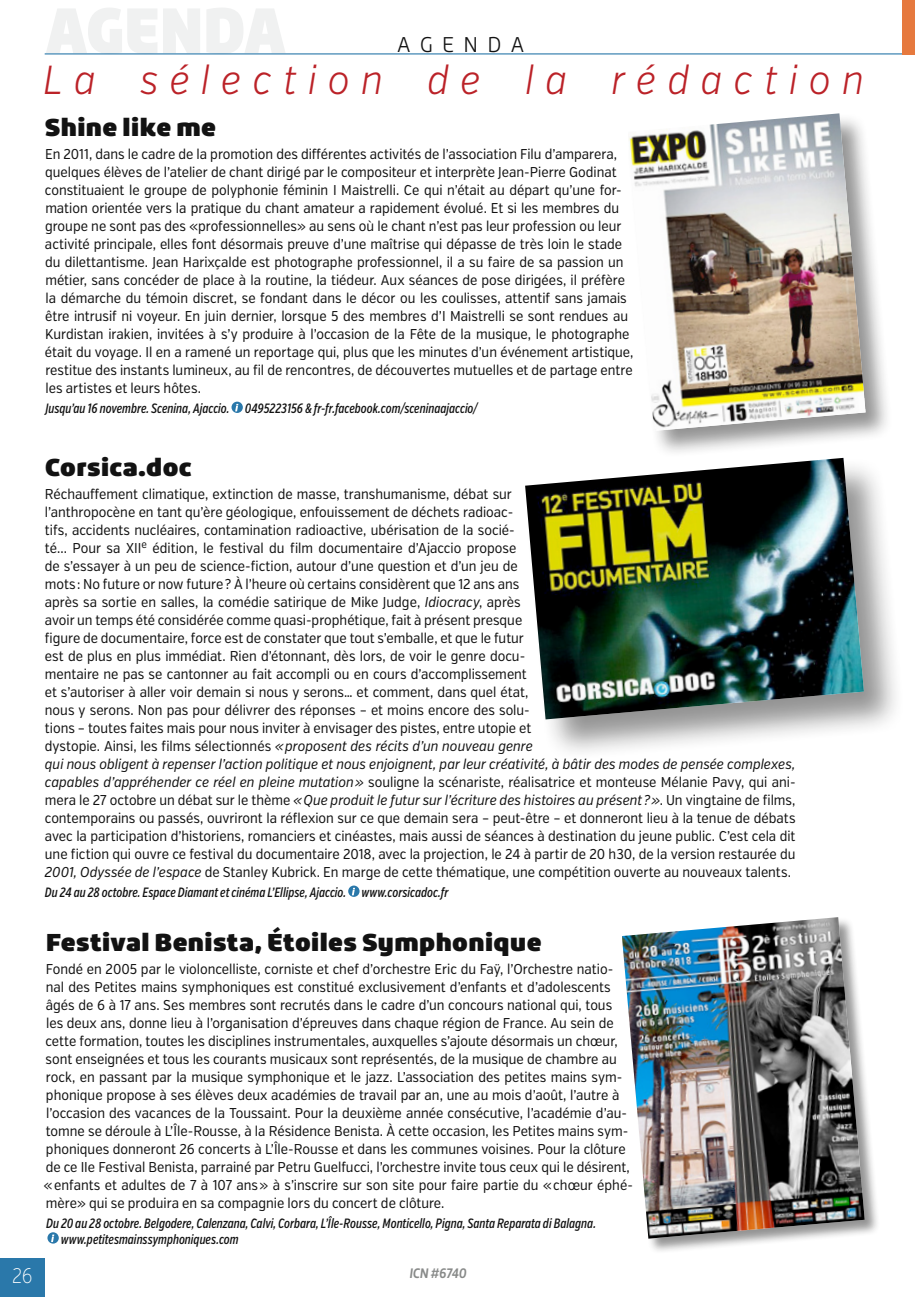
<style>
.page{position:relative;width:915px;height:1297px;background:#fff}
.page>*{position:absolute;margin:0;border:0;box-sizing:border-box;transform-origin:0 0}
.t1{font:italic 300 40.5px "Verb";letter-spacing:.31em;color:#bb2228;scale:.9 1}
.t2{font:900 24px "Roihu";letter-spacing:-.01em;color:#121212;scale:1.1 1}
.t3{font:300 21px "Roihu";letter-spacing:.485em;color:#121212;scale:.95 1}
.t4{font:200 21px "Verb Cond";color:#fff;scale:.9 1}
.t5{font:14.25px/18px "Verb Cond";color:#121212;scale:.95 1}
.t6{font:italic 500 13.5px/15.8px "Verb Comp";letter-spacing:-.005em;color:#121212}
.t7{font:italic 700 13.5px "Roihu";letter-spacing:-.02em;color:#888a89;scale:.9 1}
.s1{font-style:italic}
</style>
<div class="page">
<hr style="left:45px;top:53px;width:869px;height:1px;background:#2a78aa">
<div style="left:0;top:1258px;width:45px;height:39px;background:#2a78aa"></div>
<div style="left:901px;top:0;width:13px;height:54px;background:#e6793e"></div>
<svg style="left:231px;top:402px;width:12px;height:11px"></svg>
<svg style="left:235px;top:404px;width:3px;height:7px"></svg>
<div style="left:47px;top:1232px;width:12px;height:11px;background:#2a78aa;border-radius:50%"></div>
<svg style="left:51px;top:1234px;width:3px;height:8px"></svg>
<svg style="left:348px;top:885px;width:11px;height:12px"></svg>
<svg style="left:352px;top:888px;width:3px;height:7px"></svg>
<div style="left:627px;top:113px;width:265px;height:345px;background:#121212;opacity:.45"></div>
<img style="left:627px;top:113px;width:238px;height:318px">
<div style="left:523px;top:456px;width:382px;height:304px;background:#121212;opacity:.45"></div>
<img style="left:525px;top:458px;width:338px;height:261px">
<div style="left:621px;top:917px;width:258px;height:337px;background:#121212;opacity:.45"></div>
<img style="left:621px;top:917px;width:243px;height:322px">
<h3 class="t3" style="left:397px;top:33px;width:135px">AGENDA</h3>
<h1 class="t1" style="left:44px;top:56px;width:912px">La sélection de la rédaction</h1>
<h2 class="t2" style="left:45px;top:114px;width:157px">Shine like me</h2>
<p class="t5" style="left:45px;top:145px;width:621px">En 2011, dans le cadre de la promotion des différentes activités de l’association Filu d’amparera, quelques élèves de l’atelier de chant dirigé par le compositeur et interprète Jean-Pierre Godinat constituaient le groupe de polyphonie féminin I Maistrelli. Ce qui n’était au départ qu’une for&shy;mation orientée vers la pratique du chant amateur a rapidement évolué. Et si les membres du groupe ne sont pas des «professionnelles» au sens où le chant n’est pas leur profession ou leur activité principale, elles font désormais preuve d’une maîtrise qui dépasse de très loin le stade du dilettantisme. Jean Harixçalde est photographe professionnel, il a su faire de sa passion un métier, sans concéder de place à la routine, la tiédeur. Aux séances de pose dirigées, il préfère la démarche du témoin discret, se fondant dans le décor ou les coulisses, attentif sans jamais être intrusif ni voyeur. En juin dernier, lorsque 5 des membres d’I Maistrelli se sont rendues au Kurdistan irakien, invitées à s’y produire à l’occasion de la Fête de la musique, le photographe était du voyage. Il en a ramené un reportage qui, plus que les minutes d’un événement artistique, restitue des instants lumineux, au fil de rencontres, de découvertes mutuelles et de partage entre les artistes et leurs hôtes.</p>
<p class="t6" style="left:45px;top:401px;width:434px">Jusqu’au 16 novembre. Scenina, Ajaccio. 0495223156 &amp; fr-fr.facebook.com/sceninaajaccio/</p>
<h2 class="t2" style="left:45px;top:454px;width:135px">Corsica.doc</h2>
<p class="t5" style="left:45px;top:485px;width:791px">Réchauffement climatique, extinction de masse, transhumanisme, débat sur<br>l’anthropocène en tant qu’ère géologique, enfouissement de déchets radioac-<br>tifs, accidents nucléaires, contamination radioactive, ubérisation de la socié-<br>té... Pour sa XII<sup>e</sup> édition, le festival du film documentaire d’Ajaccio propose<br>de s’essayer à un peu de science-fiction, autour d’une question et d’un jeu de<br>mots: No future or now future? À l’heure où certains considèrent que 12 ans ans<br>après sa sortie en salles, la comédie satirique de Mike Judge, <span class="s1">Idiocracy</span>, après<br>avoir un temps été considérée comme quasi-prophétique, fait à présent presque<br>figure de documentaire, force est de constater que tout s’emballe, et que le futur<br>est de plus en plus immédiat. Rien d’étonnant, dès lors, de voir le genre docu-<br>mentaire ne pas se cantonner au fait accompli ou en cours d’accomplissement<br>et s’autoriser à aller voir demain si nous y serons… et comment, dans quel état,<br>nous y serons. Non pas pour délivrer des réponses – et moins encore des solu-<br>tions – toutes faites mais pour nous inviter à envisager des pistes, entre utopie et<br>dystopie. Ainsi, les films sélectionnés <span class="s1">«proposent des récits d’un nouveau genre<br>qui nous obligent à repenser l’action politique et nous enjoignent, par leur créativité, à bâtir des modes de pensée complexes, capables d’appréhender ce réel en pleine mutation»</span> souligne la scénariste, réalisatrice et monteuse Mélanie Pavy, qui ani&shy;mera le 27 octobre un débat sur le thème <span class="s1">«Que produit le futur sur l’écriture des histoires au présent?»</span>. Un vingtaine de films, contemporains ou passés, ouvriront la réflexion sur ce que demain sera – peut-être – et donneront lieu à la tenue de débats avec la participation d’historiens, romanciers et cinéastes, mais aussi de séances à destination du jeune public. C’est cela dit une fiction qui ouvre ce festival du documentaire 2018, avec la projection, le 24 à partir de 20 h30, de la version restaurée du <span class="s1">2001, Odyssée de l’espace</span> de Stanley Kubrick. En marge de cette thématique, une compétition ouverte au nouveaux talents.</p>
<p class="t6" style="left:45px;top:885px;width:405px">Du 24 au 28 octobre. Espace Diamant et cinéma L’Ellipse, Ajaccio. www.corsicadoc.fr</p>
<h2 class="t2" style="left:46px;top:929px;width:452px">Festival Benista, Étoiles Symphonique</h2>
<p class="t5" style="left:44px;top:960px;width:621px">Fondé en 2005 par le violoncelliste, corniste et chef d’orchestre Eric du Faÿ, l’Orchestre natio&shy;nal des Petites mains symphoniques est constitué exclusivement d’enfants et d’adolescents âgés de 6 à 17 ans. Ses membres sont recrutés dans le cadre d’un concours national qui, tous<br>les deux ans, donne lieu à l’organisation d’épreuves dans chaque région de France. Au sein de cette formation, toutes les disciplines instrumentales, auxquelles s’ajoute désormais un chœur, sont enseignées et tous les courants musicaux sont représentés, de la musique de chambre au rock, en passant par la musique symphonique et le jazz. L’association des petites mains sym&shy;phonique propose à ses élèves deux académies de travail par an, une au mois d’août, l’autre à l’occasion des vacances de la Toussaint. Pour la deuxième année consécutive, l’académie d’au&shy;tomne se déroule à L’Île-Rousse, à la Résidence Benista. À cette occasion, les Petites mains sym&shy;phoniques donneront 26 concerts à L’Île-Rousse et dans les communes voisines. Pour la clôture de ce IIe Festival Benista, parrainé par Petru Guelfucci, l’orchestre invite tous ceux qui le désirent, «enfants et adultes de 7 à 107 ans» à s’inscrire sur son site pour faire partie du «chœur éphé&shy;mère» qui se produira en sa compagnie lors du concert de clôture.</p>
<p class="t6" style="left:61px;top:1216px;width:536px;text-indent:-15px">Du 20 au 28 octobre. Belgodere, Calenzana, Calvi, Corbara, L’Île-Rousse, Monticello, Pigna, Santa Reparata di Balagna. www.petitesmainssymphoniques.com</p>
<h3 class="t4" style="left:12px;top:1263px;width:24px">26</h3>
<p class="t7" style="left:409px;top:1266px;width:65px">ICN #6740</p>
</div>
